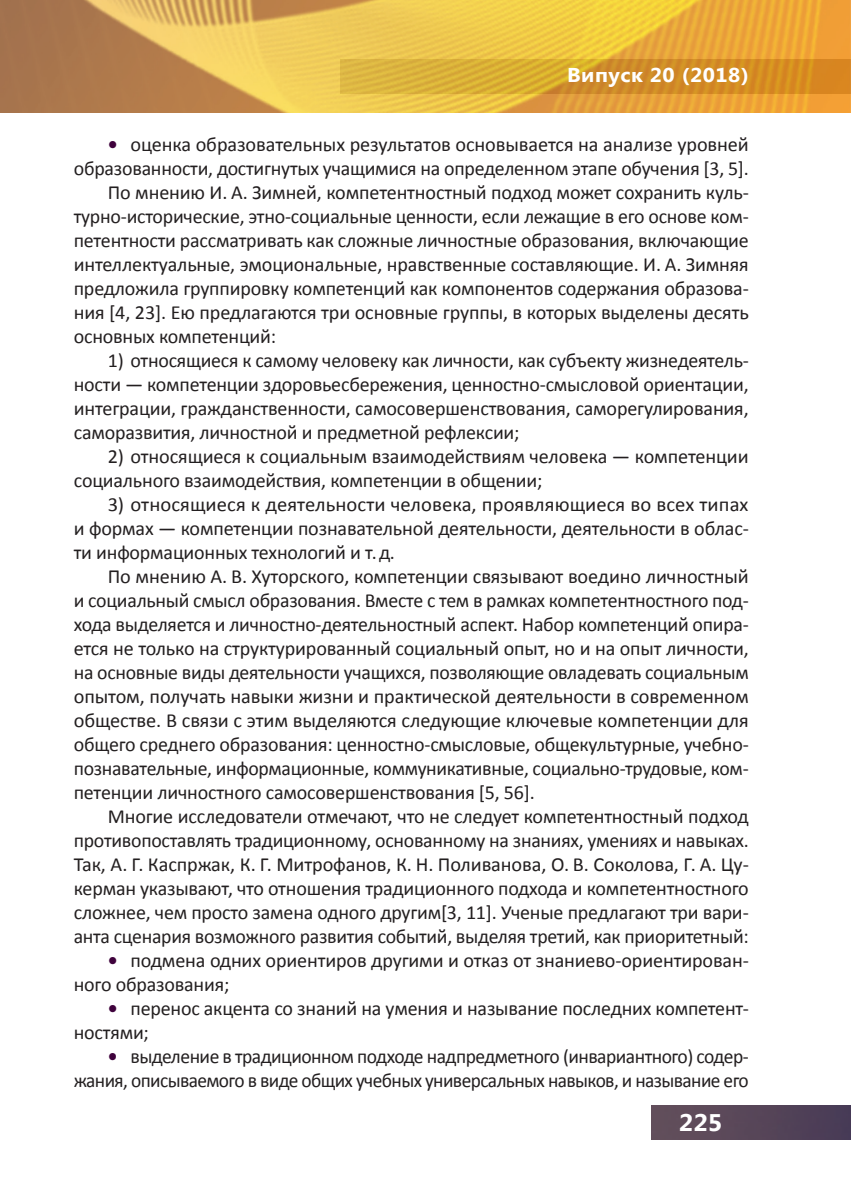
<style>
.page{position:relative;width:851px;height:1191px;background:#fff}
.page>*{position:absolute;margin:0;border:0;box-sizing:border-box;transform-origin:0 0}
.t1{font:700 24px "Segoe UI";color:#fff;scale:1.05 1}
.t2{font:20px/24px "Calibri";letter-spacing:-.01em;color:#231f20;text-align:justify}
.t3{font:20px/24px "Calibri";letter-spacing:-.03em;color:#231f20;text-align:right}
.t4{font:700 20px "Segoe UI";letter-spacing:.025em;color:#fff;scale:1.06 1}
.s1{font-weight:700;color:#3f023c}
</style>
<div class="page">
<img style="left:651px;top:1106px;width:199px;height:34px">
<img style="left:0;top:0;width:850px;height:113px">
<p class="t4" style="left:567px;top:61px;width:173px">Випуск 20 (2018)</p>
<p class="t2" style="left:108px;top:132px;width:642px"><span class="s1">•</span> оценка образовательных результатов основывается на анализе уровней</p>
<p class="t2" style="left:74px;top:156px;width:676px">образованности, достигнутых учащимися на определенном этапе обучения [3, 5].</p>
<p class="t2" style="left:108px;top:180px;width:642px">По мнению И. А. Зимней, компетентностный подход может сохранить куль-</p>
<p class="t2" style="left:74px;top:204px;width:676px">турно-исторические, этно-социальные ценности, если лежащие в его основе ком-</p>
<p class="t2" style="left:74px;top:228px;width:676px">петентности рассматривать как сложные личностные образования, включающие</p>
<p class="t2" style="left:74px;top:252px;width:676px">интеллектуальные, эмоциональные, нравственные составляющие. И. А. Зимняя</p>
<p class="t2" style="left:74px;top:276px;width:676px">предложила группировку компетенций как компонентов содержания образова-</p>
<p class="t2" style="left:74px;top:300px;width:676px">ния [4, 23]. Ею предлагаются три основные группы, в которых выделены десять</p>
<p class="t2" style="left:74px;top:324px;width:204px">основных компетенций:</p>
<p class="t2" style="left:74px;top:348px;width:676px;text-indent:34px">1) относящиеся к самому человеку как личности, как субъекту жизнедеятель&shy;ности — компетенции здоровьесбережения, ценностно-смысловой ориентации, интеграции, гражданственности, самосовершенствования, саморегулирования, саморазвития, личностной и предметной рефлексии;</p>
<p class="t2" style="left:74px;top:444px;width:676px;text-indent:34px">2) относящиеся к социальным взаимодействиям человека — компетенции социального взаимодействия, компетенции в общении;</p>
<p class="t2" style="left:74px;top:492px;width:676px;text-indent:34px">3) относящиеся к деятельности человека, проявляющиеся во всех типах и формах — компетенции познавательной деятельности, деятельности в облас&shy;ти информационных технологий и т. д.</p>
<p class="t2" style="left:74px;top:564px;width:676px;text-indent:34px">По мнению А. В. Хуторского, компетенции связывают воедино личностный и социальный смысл образования. Вместе с тем в рамках компетентностного под&shy;хода выделяется и личностно-деятельностный аспект. Набор компетенций опира&shy;ется не только на структурированный социальный опыт, но и на опыт личности, на основные виды деятельности учащихся, позволяющие овладевать социальным опытом, получать навыки жизни и практической деятельности в современном обществе. В связи с этим выделяются следующие ключевые компетенции для общего среднего образования: ценностно-смысловые, общекультурные, учебно&shy;познавательные, информационные, коммуникативные, социально-трудовые, ком&shy;петенции личностного самосовершенствования [5, 56].</p>
<p class="t2" style="left:74px;top:804px;width:676px;text-indent:34px">Многие исследователи отмечают, что не следует компетентностный подход противопоставлять традиционному, основанному на знаниях, умениях и навыках.<br>Так, А. Г. Каспржак, К. Г. Митрофанов, К. Н. Поливанова, О. В. Соколова, Г. А. Цу&shy;керман указывают, что отношения традиционного подхода и компетентностного сложнее, чем просто замена одного другим[3, 11]. Ученые предлагают три вари&shy;анта сценария возможного развития событий, выделяя третий, как приоритетный:</p>
<p class="t2" style="left:74px;top:948px;width:676px;text-indent:34px"><span class="s1">•</span> подмена одних ориентиров другими и отказ от знаниево-ориентирован&shy;ного образования;</p>
<p class="t2" style="left:74px;top:996px;width:676px;text-indent:34px"><span class="s1">•</span> перенос акцента со знаний на умения и называние последних компетент&shy;ностями;</p>
<p class="t3" style="left:74px;top:1044px;width:676px"><span class="s1">•</span> выделение в традиционном подходе надпредметного (инвариантного) содер&shy;жания, описываемого в виде общих учебных универсальных навыков, и называние его</p>
<p class="t1" style="left:678px;top:1105px;width:43px">225</p>
</div>
